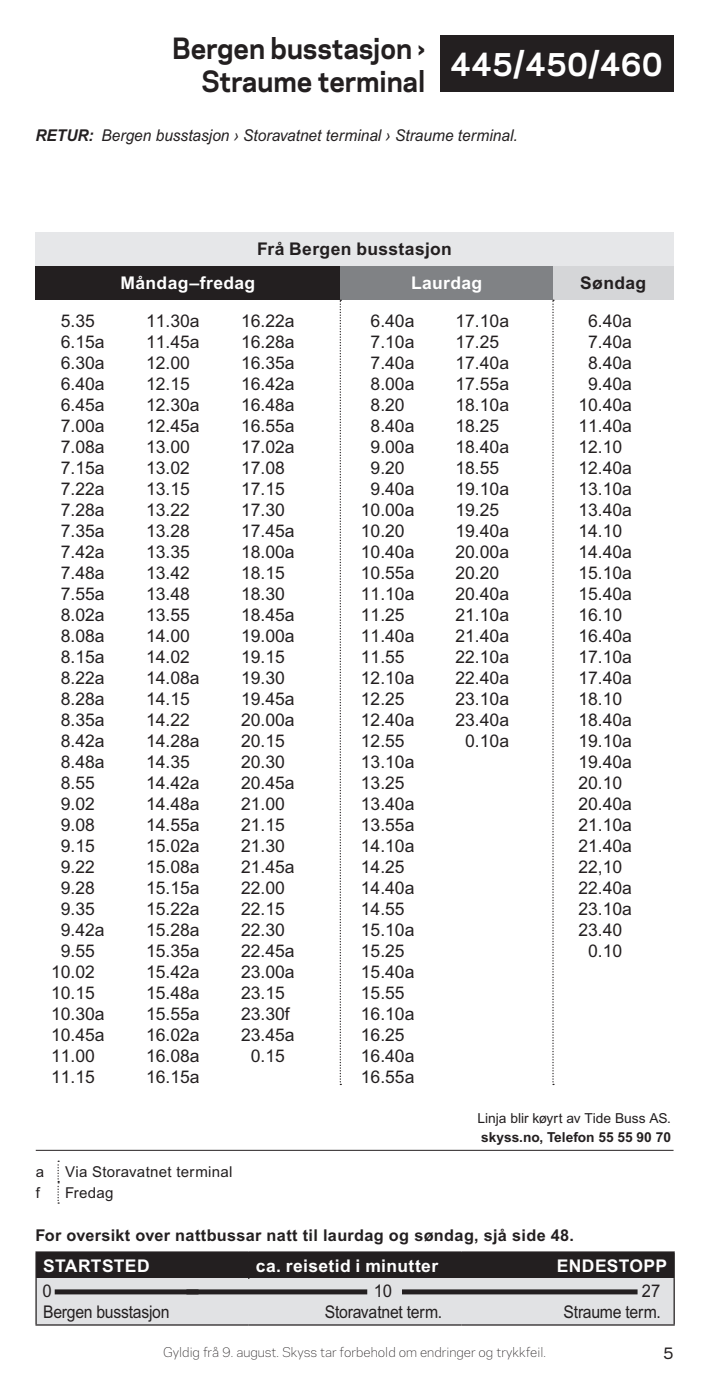
<style>
.page{position:relative;width:709px;height:1382px;background:#fff}
.page>*{position:absolute;margin:0;border:0;box-sizing:border-box;transform-origin:0 0}
.t1{font:700 30px "Galaxie Polaris";color:#fff}
.t2{font:700 27.5px/33px "Galaxie Polaris";letter-spacing:-.005em;color:#231f20;text-align:right;scale:.95 1}
.t3{font:17.5px/21px "Arial MT Pro";color:#231f20;text-align:center}
.t4{font:700 17.5px "Arial MT Pro";letter-spacing:.02em;color:#fff}
.t5{font:17.5px "Arial MT Pro";color:#231f20;scale:.9 1}
.t6{font:700 17.5px "Arial MT Pro";letter-spacing:.02em;color:#231f20}
.t7{font:17.5px "Arial MT Pro";color:#231f20;scale:.95 1}
.t8{font:italic 16.25px "Arial MT Pro";color:#231f20;scale:.95 1}
.t9{font:700 16.25px "Arial MT Pro";letter-spacing:.02em;color:#231f20}
.t10{font:15px "Arial MT Pro";letter-spacing:.02em;color:#231f20}
.t11{font:500 15px "Galaxie Polaris";color:#231f20}
.t12{font:13.75px "Arial MT Pro";color:#231f20}
.t13{font:700 13.75px "Arial MT Pro";color:#231f20}
.t14{font:300 12.5px "Galaxie Polaris";color:#231f20}
.s1{font-weight:700}
</style>
<div class="page">
<hr style="left:36px;top:1150px;width:637px;height:1px;background:#231f20">
<svg style="left:57px;top:1161px;width:2px;height:43px"></svg>
<div style="left:35px;top:232px;width:638px;height:34px;background:#e6e7e9"></div>
<div style="left:35px;top:266px;width:305px;height:34px;background:#231f20"></div>
<div style="left:340px;top:266px;width:213px;height:34px;background:#808285"></div>
<div style="left:553px;top:266px;width:120px;height:34px;background:#d5d6d8"></div>
<svg style="left:340px;top:300px;width:1px;height:785px"></svg>
<svg style="left:552px;top:300px;width:2px;height:785px"></svg>
<div style="left:36px;top:1279px;width:638px;height:46px;background:#e1e2e4"></div>
<hr style="left:35px;top:1324px;width:214px;height:2px;background:#231f20">
<hr style="left:249px;top:1324px;width:212px;height:2px;background:#231f20">
<hr style="left:461px;top:1324px;width:213px;height:2px;background:#231f20">
<hr style="left:35px;top:1251px;width:214px;height:2px;background:#231f20">
<hr style="left:35px;top:1253px;width:2px;height:26px;background:#231f20">
<hr style="left:249px;top:1251px;width:212px;height:2px;background:#231f20">
<hr style="left:461px;top:1251px;width:213px;height:2px;background:#231f20">
<hr style="left:35px;top:1279px;width:2px;height:45px;background:#231f20">
<hr style="left:673px;top:1279px;width:1px;height:45px;background:#231f20">
<div style="left:36px;top:1253px;width:638px;height:26px;background:#231f20"></div>
<div style="left:55px;top:1289px;width:143px;height:5px;background:#231f20"></div>
<div style="left:186px;top:1289px;width:181px;height:5px;background:#231f20"></div>
<div style="left:402px;top:1289px;width:235px;height:5px;background:#231f20"></div>
<div style="left:439px;top:35px;width:234px;height:57px;background:#231f20"></div>
<h2 class="t2" style="left:172px;top:30px;width:268px">Bergen busstasjon ›<br>Straume terminal</h2>
<h1 class="t1" style="left:450px;top:42px;width:214px">445/450/460</h1>
<p class="t8" style="left:35px;top:126px;width:509px"><span class="s1">RETUR:</span> Bergen busstasjon › Storavatnet terminal › Straume terminal.</p>
<p class="t6" style="left:257px;top:239px;width:196px">Frå Bergen busstasjon</p>
<p class="t4" style="left:120px;top:273px;width:136px">Måndag–fredag</p>
<p class="t4" style="left:411px;top:273px;width:73px">Laurdag</p>
<p class="t6" style="left:580px;top:273px;width:68px">Søndag</p>
<p class="t3" style="left:51px;top:312px;width:55px">5.35<br>6.15a<br>6.30a<br>6.40a<br>6.45a<br>7.00a<br>7.08a<br>7.15a<br>7.22a<br>7.28a<br>7.35a<br>7.42a<br>7.48a<br>7.55a<br>8.02a<br>8.08a<br>8.15a<br>8.22a<br>8.28a<br>8.35a<br>8.42a<br>8.48a<br>8.55<br>9.02<br>9.08<br>9.15<br>9.22<br>9.28<br>9.35<br>9.42a<br>9.55<br>10.02<br>10.15<br>10.30a<br>10.45a<br>11.00<br>11.15</p>
<p class="t3" style="left:146px;top:312px;width:55px;text-align:left">11.30a<br>11.45a<br>12.00<br>12.15<br>12.30a<br>12.45a<br>13.00<br>13.02<br>13.15<br>13.22<br>13.28<br>13.35<br>13.42<br>13.48<br>13.55<br>14.00<br>14.02<br>14.08a<br>14.15<br>14.22<br>14.28a<br>14.35<br>14.42a<br>14.48a<br>14.55a<br>15.02a<br>15.08a<br>15.15a<br>15.22a<br>15.28a<br>15.35a<br>15.42a<br>15.48a<br>15.55a<br>16.02a<br>16.08a<br>16.15a</p>
<p class="t3" style="left:241px;top:312px;width:55px">16.22a<br>16.28a<br>16.35a<br>16.42a<br>16.48a<br>16.55a<br>17.02a<br>17.08<br>17.15<br>17.30<br>17.45a<br>18.00a<br>18.15<br>18.30<br>18.45a<br>19.00a<br>19.15<br>19.30<br>19.45a<br>20.00a<br>20.15<br>20.30<br>20.45a<br>21.00<br>21.15<br>21.30<br>21.45a<br>22.00<br>22.15<br>22.30<br>22.45a<br>23.00a<br>23.15<br>23.30f<br>23.45a<br>0.15</p>
<p class="t10" style="left:36px;top:1163px;width:10px">a</p>
<p class="t10" style="left:65px;top:1163px;width:169px">Via Storavatnet terminal</p>
<p class="t10" style="left:36px;top:1184px;width:6px">f</p>
<p class="t10" style="left:65px;top:1184px;width:50px">Fredag</p>
<p class="t3" style="left:361px;top:312px;width:55px">6.40a<br>7.10a<br>7.40a<br>8.00a<br>8.20<br>8.40a<br>9.00a<br>9.20<br>9.40a<br>10.00a<br>10.20<br>10.40a<br>10.55a<br>11.10a<br>11.25<br>11.40a<br>11.55<br>12.10a<br>12.25<br>12.40a<br>12.55<br>13.10a<br>13.25<br>13.40a<br>13.55a<br>14.10a<br>14.25<br>14.40a<br>14.55<br>15.10a<br>15.25<br>15.40a<br>15.55<br>16.10a<br>16.25<br>16.40a<br>16.55a</p>
<p class="t3" style="left:455px;top:312px;width:55px">17.10a<br>17.25<br>17.40a<br>17.55a<br>18.10a<br>18.25<br>18.40a<br>18.55<br>19.10a<br>19.25<br>19.40a<br>20.00a<br>20.20<br>20.40a<br>21.10a<br>21.40a<br>22.10a<br>22.40a<br>23.10a<br>23.40a<br>0.10a</p>
<p class="t3" style="left:578px;top:312px;width:55px">6.40a<br>7.40a<br>8.40a<br>9.40a<br>10.40a<br>11.40a<br>12.10<br>12.40a<br>13.10a<br>13.40a<br>14.10<br>14.40a<br>15.10a<br>15.40a<br>16.10<br>16.40a<br>17.10a<br>17.40a<br>18.10<br>18.40a<br>19.10a<br>19.40a<br>20.10<br>20.40a<br>21.10a<br>21.40a<br>22,10<br>22.40a<br>23.10a<br>23.40<br>0.10</p>
<p class="t12" style="left:477px;top:1110px;width:195px">Linja blir køyrt av Tide Buss AS.</p>
<p class="t13" style="left:481px;top:1129px;width:191px">skyss.no, Telefon 55 55 90 70</p>
<p class="t9" style="left:35px;top:1226px;width:540px">For oversikt over nattbussar natt til laurdag og søndag, sjå side 48.</p>
<p class="t4" style="left:43px;top:1255px;width:108px">STARTSTED</p>
<p class="t4" style="left:256px;top:1255px;width:184px">ca. reisetid i minutter</p>
<p class="t4" style="left:557px;top:1255px;width:112px">ENDESTOPP</p>
<p class="t5" style="left:43px;top:1302px;width:142px">Bergen busstasjon</p>
<p class="t5" style="left:325px;top:1302px;width:132px">Storavatnet term.</p>
<p class="t5" style="left:563px;top:1302px;width:110px">Straume term.</p>
<p class="t7" style="left:43px;top:1281px;width:11px">0</p>
<p class="t7" style="left:374px;top:1281px;width:21px">10</p>
<p class="t7" style="left:642px;top:1281px;width:21px">27</p>
<p class="t14" style="left:163px;top:1342px;width:384px">Gyldig frå 9. august. Skyss tar forbehold om endringer og trykkfeil.</p>
<p class="t11" style="left:663px;top:1341px;width:12px">5</p>
</div>
